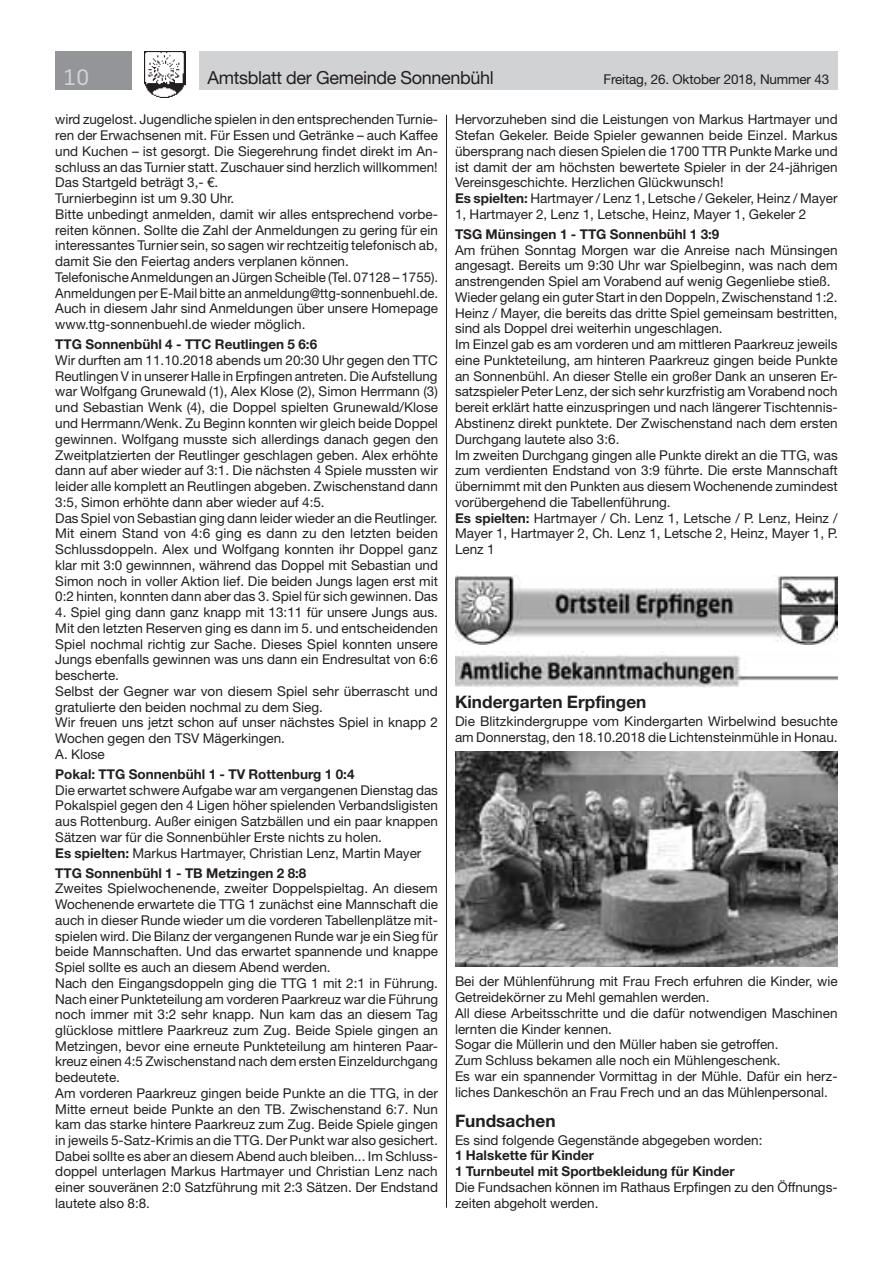
<style>
.page{position:relative;width:893px;height:1263px;background:#fff}
.page>*{position:absolute;margin:0;border:0;box-sizing:border-box;transform-origin:0 0}
.t1{font:21px "Neo Sans Std";color:#d1d2d4}
.t2{font:18px "Helvetica Neue LT Std";letter-spacing:-.02em;color:#231f20}
.t3{font:700 17.25px "Helvetica Neue LT Std";color:#231f20}
.t4{font:13.5px/15.8px "Helvetica Neue LT Std";color:#231f20}
.t5{font:700 13.5px/15.8px "Helvetica Neue LT Std";color:#231f20}
.s1{font-weight:700}
</style>
<div class="page">
<div style="left:199px;top:51px;width:639px;height:38px;background:#d1d2d4"></div>
<div style="left:55px;top:51px;width:77px;height:38px;background:#939598"></div>
<img style="left:145px;top:51px;width:41px;height:47px">
<img style="left:455px;top:575px;width:383px;height:69px">
<img style="left:455px;top:652px;width:383px;height:36px">
<img style="left:455px;top:752px;width:383px;height:214px">
<hr style="left:446px;top:115px;width:1px;height:1093px;background:#231f20">
<h1 class="t1" style="left:64px;top:64px;width:27px">10</h1>
<h2 class="t2" style="left:207px;top:67px;width:288px">Amtsblatt der Gemeinde Sonnenbühl</h2>
<p class="t4" style="left:604px;top:71px;width:227px">Freitag, 26. Oktober 2018, Nummer 43</p>
<p class="t4" style="left:55px;top:112px;width:384px">wird zugelost. Jugendliche spielen in den entsprechenden Turnie&shy;ren der Erwachsenen mit. Für Essen und Getränke – auch Kaffee und Kuchen – ist gesorgt. Die Siegerehrung findet direkt im An&shy;schluss an das Turnier statt. Zuschauer sind herzlich willkommen!<br>Das Startgeld beträgt 3,- €.<br>Turnierbeginn ist um 9.30 Uhr.<br>Bitte unbedingt anmelden, damit wir alles entsprechend vorbe&shy;reiten können. Sollte die Zahl der Anmeldungen zu gering für ein interessantes Turnier sein, so sagen wir rechtzeitig telefonisch ab, damit Sie den Feiertag anders verplanen können.<br>Telefonische Anmeldungen an Jürgen Scheible (Tel. 07128 – 1755).<br>Anmeldungen per E-Mail bitte an anmeldung@ttg-sonnenbuehl.de.<br>Auch in diesem Jahr sind Anmeldungen über unsere Homepage www.ttg-sonnenbuehl.de wieder möglich.</p>
<p class="t5" style="left:55px;top:336px;width:263px">TTG Sonnenbühl 4 - TTC Reutlingen 5 6:6</p>
<p class="t4" style="left:55px;top:352px;width:384px">Wir durften am 11.10.2018 abends um 20:30 Uhr gegen den TTC Reutlingen V in unserer Halle in Erpfingen antreten. Die Aufstellung war Wolfgang Grunewald (1), Alex Klose (2), Simon Herrmann (3) und Sebastian Wenk (4), die Doppel spielten Grunewald/Klose und Herrmann/Wenk. Zu Beginn konnten wir gleich beide Doppel gewinnen. Wolfgang musste sich allerdings danach gegen den Zweitplatzierten der Reutlinger geschlagen geben. Alex erhöhte dann auf aber wieder auf 3:1. Die nächsten 4 Spiele mussten wir leider alle komplett an Reutlingen abgeben. Zwischenstand dann 3:5, Simon erhöhte dann aber wieder auf 4:5.<br>Das Spiel von Sebastian ging dann leider wieder an die Reutlinger.<br>Mit einem Stand von 4:6 ging es dann zu den letzten beiden Schlussdoppeln. Alex und Wolfgang konnten ihr Doppel ganz klar mit 3:0 gewinnnen, während das Doppel mit Sebastian und Simon noch in voller Aktion lief. Die beiden Jungs lagen erst mit 0:2 hinten, konnten dann aber das 3. Spiel für sich gewinnen. Das</p>
<p class="t4" style="left:55px;top:604px;width:384px">4. Spiel ging dann ganz knapp mit 13:11 für unsere Jungs aus.<br>Mit den letzten Reserven ging es dann im 5. und entscheidenden Spiel nochmal richtig zur Sache. Dieses Spiel konnten unsere Jungs ebenfalls gewinnen was uns dann ein Endresultat von 6:6 bescherte.<br>Selbst der Gegner war von diesem Spiel sehr überrascht und gratulierte den beiden nochmal zu dem Sieg.<br>Wir freuen uns jetzt schon auf unser nächstes Spiel in knapp 2<br>Wochen gegen den TSV Mägerkingen.<br>A. Klose</p>
<p class="t5" style="left:55px;top:766px;width:301px">Pokal: TTG Sonnenbühl 1 - TV Rottenburg 1 0:4</p>
<p class="t4" style="left:55px;top:782px;width:384px">Die erwartet schwere Aufgabe war am vergangenen Dienstag das Pokalspiel gegen den 4 Ligen höher spielenden Verbandsligisten aus Rottenburg. Außer einigen Satzbällen und ein paar knappen Sätzen war für die Sonnenbühler Erste nichts zu holen.<br><span class="s1">Es spielten:</span> Markus Hartmayer, Christian Lenz, Martin Mayer</p>
<p class="t5" style="left:55px;top:864px;width:253px">TTG Sonnenbühl 1 - TB Metzingen 2 8:8</p>
<p class="t4" style="left:55px;top:880px;width:384px">Zweites Spielwochenende, zweiter Doppelspieltag. An diesem Wochenende erwartete die TTG 1 zunächst eine Mannschaft die auch in dieser Runde wieder um die vorderen Tabellenplätze mit&shy;spielen wird. Die Bilanz der vergangenen Runde war je ein Sieg für beide Mannschaften. Und das erwartet spannende und knappe Spiel sollte es auch an diesem Abend werden.<br>Nach den Eingangsdoppeln ging die TTG 1 mit 2:1 in Führung.<br>Nach einer Punkteteilung am vorderen Paarkreuz war die Führung noch immer mit 3:2 sehr knapp. Nun kam das an diesem Tag glücklose mittlere Paarkreuz zum Zug. Beide Spiele gingen an Metzingen, bevor eine erneute Punkteteilung am hinteren Paar&shy;kreuz einen 4:5 Zwischenstand nach dem ersten Einzeldurchgang bedeutete.<br>Am vorderen Paarkreuz gingen beide Punkte an die TTG, in der Mitte erneut beide Punkte an den TB. Zwischenstand 6:7. Nun kam das starke hintere Paarkreuz zum Zug. Beide Spiele gingen in jeweils 5-Satz-Krimis an die TTG. Der Punkt war also gesichert.<br>Dabei sollte es aber an diesem Abend auch bleiben... Im Schluss&shy;doppel unterlagen Markus Hartmayer und Christian Lenz nach einer souveränen 2:0 Satzführung mit 2:3 Sätzen. Der Endstand lautete also 8:8.</p>
<p class="t4" style="left:455px;top:112px;width:384px">Hervorzuheben sind die Leistungen von Markus Hartmayer und Stefan Gekeler. Beide Spieler gewannen beide Einzel. Markus übersprang nach diesen Spielen die 1700 TTR Punkte Marke und ist damit der am höchsten bewertete Spieler in der 24-jährigen Vereinsgeschichte. Herzlichen Glückwunsch!<br><span class="s1">Es spielten:</span> Hartmayer / Lenz 1, Letsche / Gekeler, Heinz / Mayer 1, Hartmayer 2, Lenz 1, Letsche, Heinz, Mayer 1, Gekeler 2</p>
<p class="t5" style="left:455px;top:226px;width:266px">TSG Münsingen 1 - TTG Sonnenbühl 1 3:9</p>
<p class="t4" style="left:455px;top:242px;width:384px">Am frühen Sonntag Morgen war die Anreise nach Münsingen angesagt. Bereits um 9:30 Uhr war Spielbeginn, was nach dem anstrengenden Spiel am Vorabend auf wenig Gegenliebe stieß.<br>Wieder gelang ein guter Start in den Doppeln, Zwischenstand 1:2.<br>Heinz / Mayer, die bereits das dritte Spiel gemeinsam bestritten, sind als Doppel drei weiterhin ungeschlagen.<br>Im Einzel gab es am vorderen und am mittleren Paarkreuz jeweils eine Punkteteilung, am hinteren Paarkreuz gingen beide Punkte an Sonnenbühl. An dieser Stelle ein großer Dank an unseren Er&shy;satzspieler Peter Lenz, der sich sehr kurzfristig am Vorabend noch bereit erklärt hatte einzuspringen und nach längerer Tischtennis-Abstinenz direkt punktete. Der Zwischenstand nach dem ersten Durchgang lautete also 3:6.<br>Im zweiten Durchgang gingen alle Punkte direkt an die TTG, was zum verdienten Endstand von 3:9 führte. Die erste Mannschaft übernimmt mit den Punkten aus diesem Wochenende zumindest vorübergehend die Tabellenführung.<br><span class="s1">Es spielten:</span> Hartmayer / Ch. Lenz 1, Letsche / P. Lenz, Heinz / Mayer 1, Hartmayer 2, Ch. Lenz 1, Letsche 2, Heinz, Mayer 1, P.<br>Lenz 1</p>
<p class="t3" style="left:455px;top:691px;width:193px">Kindergarten Erpfingen</p>
<p class="t4" style="left:455px;top:713px;width:384px">Die Blitzkindergruppe vom Kindergarten Wirbelwind besuchte am Donnerstag, den 18.10.2018 die Lichtensteinmühle in Honau.</p>
<p class="t4" style="left:455px;top:973px;width:384px">Bei der Mühlenführung mit Frau Frech erfuhren die Kinder, wie Getreidekörner zu Mehl gemahlen werden.<br>All diese Arbeitsschritte und die dafür notwendigen Maschinen lernten die Kinder kennen.<br>Sogar die Müllerin und den Müller haben sie getroffen.<br>Zum Schluss bekamen alle noch ein Mühlengeschenk.<br>Es war ein spannender Vormittag in der Mühle. Dafür ein herz&shy;liches Dankeschön an Frau Frech und an das Mühlenpersonal.</p>
<p class="t3" style="left:455px;top:1110px;width:102px">Fundsachen</p>
<p class="t4" style="left:455px;top:1132px;width:309px">Es sind folgende Gegenstände abgegeben worden:</p>
<p class="t5" style="left:455px;top:1147px;width:281px">1 Halskette für Kinder<br>1 Turnbeutel mit Sportbekleidung für Kinder</p>
<p class="t4" style="left:455px;top:1179px;width:384px">Die Fundsachen können im Rathaus Erpfingen zu den Öffnungs&shy;zeiten abgeholt werden.</p>
</div>
